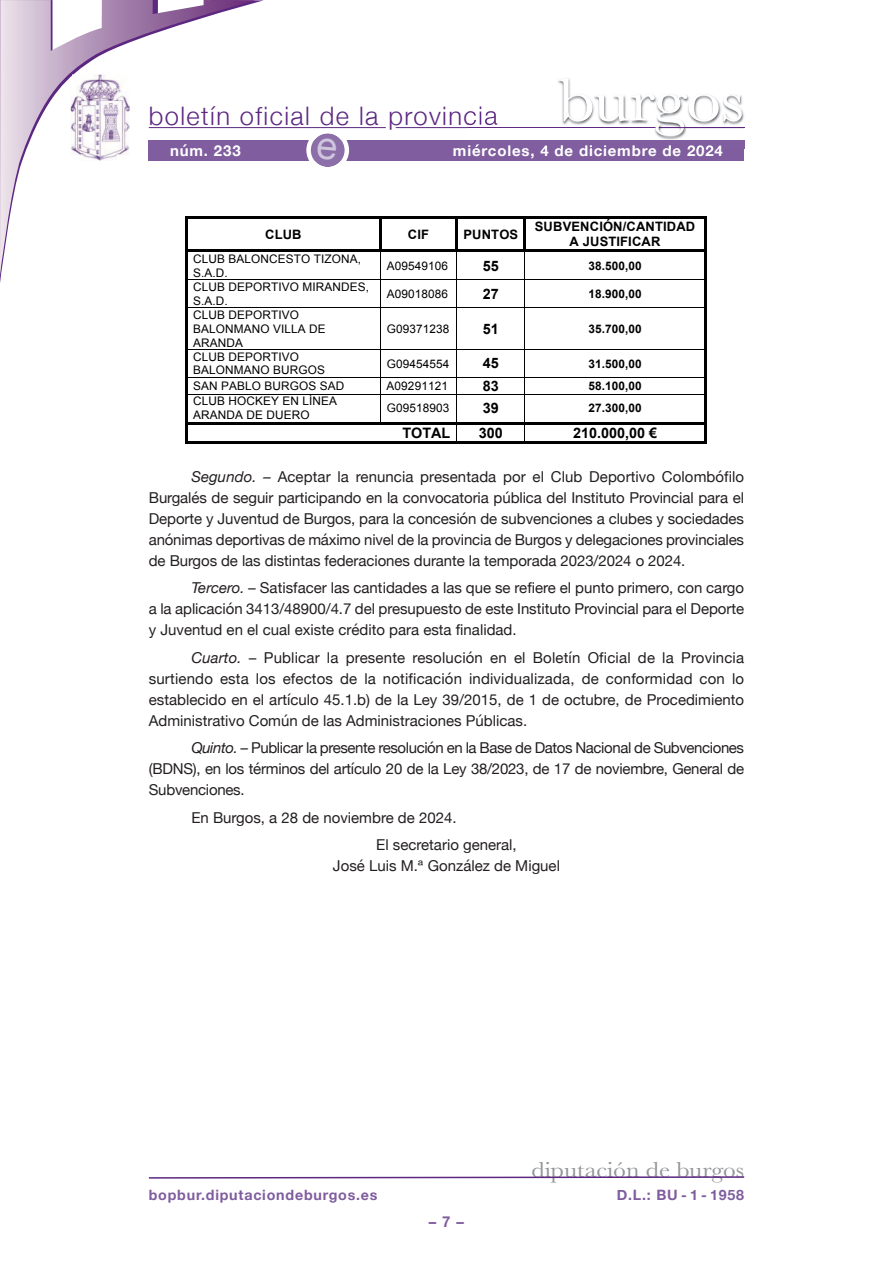
<style>
.page{position:relative;width:893px;height:1263px;background:#fff}
.page>*{position:absolute;margin:0;border:0;box-sizing:border-box;transform-origin:0 0}
.t1{font:63px "Baskerville";letter-spacing:-.01em;color:#fff;scale:1.12 1}
.t2{font:300 25.5px "Helvetica Neue";letter-spacing:.055em;color:#5c2781}
.t3{font:22.5px "Baskerville";color:#939598;scale:1.12 1}
.t4{font:15px/21px "Helvetica Neue";color:#231f20;text-align:justify}
.t5{font:700 15px "Helvetica Neue";letter-spacing:.055em;color:#fff}
.t6{font:700 15px "Helvetica Neue";color:#7f5d9e}
.t7{font:700 14.4px "Arial";color:#000}
.t8{font:700 14.25px "Helvetica Neue";letter-spacing:.055em;color:#7f5d9e}
.t9{font:700 12.9px/15px "Arial";letter-spacing:.015em;color:#000;text-align:center}
.t10{font:11.85px/13.8px "Arial";letter-spacing:.01em;color:#000}
.t11{font:700 11.85px "Arial";letter-spacing:.01em;color:#000}
.s1{font-style:italic}
</style>
<div class="page">
<hr style="left:396px;top:127px;width:348px;height:1px;background:#5c2781">
<hr style="left:149px;top:127px;width:237px;height:1px;background:#5c2781">
<svg style="left:0;top:0;width:255px;height:275px"></svg>
<div style="left:149px;top:140px;width:595px;height:20px;background:#7f5d9e"></div>
<svg style="left:148px;top:1176px;width:597px;height:3px"></svg>
<img style="left:468px;top:78px;width:277px;height:71px">
<img style="left:468px;top:127px;width:191px;height:1px">
<img style="left:468px;top:140px;width:276px;height:9px">
<img style="left:468px;top:144px;width:38px;height:5px">
<hr style="left:659px;top:127px;width:85px;height:1px;background:#5c2781">
<img style="left:71px;top:74px;width:59px;height:87px">
<hr style="left:185px;top:216px;width:522px;height:3px;background:#000">
<hr style="left:185px;top:219px;width:3px;height:30px;background:#000">
<hr style="left:379px;top:219px;width:3px;height:30px;background:#000">
<hr style="left:456px;top:219px;width:2px;height:30px;background:#000">
<hr style="left:523px;top:219px;width:3px;height:30px;background:#000">
<hr style="left:704px;top:219px;width:3px;height:30px;background:#000">
<hr style="left:185px;top:249px;width:522px;height:3px;background:#000">
<hr style="left:185px;top:252px;width:3px;height:28px;background:#000">
<hr style="left:704px;top:252px;width:3px;height:28px;background:#000">
<hr style="left:185px;top:280px;width:522px;height:1px;background:#000">
<hr style="left:185px;top:280px;width:3px;height:28px;background:#000">
<svg style="left:380px;top:252px;width:1px;height:56px"></svg>
<hr style="left:704px;top:280px;width:3px;height:28px;background:#000">
<hr style="left:185px;top:308px;width:522px;height:1px;background:#000">
<hr style="left:185px;top:308px;width:3px;height:41px;background:#000">
<hr style="left:380px;top:308px;width:1px;height:41px;background:#000">
<hr style="left:457px;top:308px;width:1px;height:41px;background:#000">
<hr style="left:525px;top:308px;width:1px;height:41px;background:#000">
<hr style="left:704px;top:308px;width:3px;height:41px;background:#000">
<hr style="left:185px;top:349px;width:522px;height:1px;background:#000">
<hr style="left:185px;top:350px;width:3px;height:27px;background:#000">
<hr style="left:704px;top:350px;width:3px;height:27px;background:#000">
<hr style="left:185px;top:377px;width:522px;height:1px;background:#000">
<hr style="left:185px;top:378px;width:3px;height:16px;background:#000">
<hr style="left:704px;top:378px;width:3px;height:16px;background:#000">
<hr style="left:185px;top:394px;width:522px;height:1px;background:#000">
<hr style="left:185px;top:394px;width:3px;height:28px;background:#000">
<svg style="left:380px;top:350px;width:1px;height:72px"></svg>
<hr style="left:704px;top:394px;width:3px;height:28px;background:#000">
<hr style="left:185px;top:422px;width:522px;height:3px;background:#000">
<hr style="left:185px;top:425px;width:3px;height:19px;background:#000">
<hr style="left:185px;top:441px;width:272px;height:3px;background:#000">
<hr style="left:457px;top:441px;width:68px;height:3px;background:#000">
<hr style="left:525px;top:441px;width:179px;height:3px;background:#000">
<hr style="left:704px;top:425px;width:3px;height:19px;background:#000">
<svg style="left:306px;top:133px;width:43px;height:34px"></svg>
<h2 class="t2" style="left:149px;top:100px;width:350px">boletín oficial de la provincia</h2>
<h1 class="t1" style="left:558px;top:64px;width:168px">burgos</h1>
<p class="t5" style="left:170px;top:141px;width:72px">núm. 233</p>
<p class="t5" style="left:453px;top:141px;width:271px">miércoles, 4 de diciembre de 2024</p>
<p class="t9" style="left:265px;top:227px;width:38px">CLUB</p>
<p class="t9" style="left:408px;top:227px;width:23px">CIF</p>
<p class="t9" style="left:463px;top:227px;width:56px">PUNTOS</p>
<p class="t9" style="left:535px;top:219px;width:162px">SUBVENCIÓN/CANTIDAD<br>A JUSTIFICAR</p>
<p class="t10" style="left:193px;top:252px;width:170px">CLUB BALONCESTO TIZONA,<br>S.A.D.</p>
<p class="t10" style="left:387px;top:259px;width:63px">A09549106</p>
<p class="t7" style="left:483px;top:258px;width:18px">55</p>
<p class="t11" style="left:588px;top:259px;width:55px">38.500,00</p>
<p class="t10" style="left:193px;top:280px;width:178px">CLUB DEPORTIVO MIRANDES,<br>S.A.D.</p>
<p class="t10" style="left:387px;top:287px;width:63px">A09018086</p>
<p class="t7" style="left:483px;top:286px;width:18px">27</p>
<p class="t11" style="left:588px;top:287px;width:55px">18.900,00</p>
<p class="t10" style="left:193px;top:308px;width:134px">CLUB DEPORTIVO<br>BALONMANO VILLA DE<br>ARANDA</p>
<p class="t10" style="left:387px;top:322px;width:64px">G09371238</p>
<p class="t7" style="left:483px;top:320px;width:18px">51</p>
<p class="t11" style="left:588px;top:322px;width:55px">35.700,00</p>
<p class="t10" style="left:193px;top:350px;width:133px">CLUB DEPORTIVO<br>BALONMANO BURGOS</p>
<p class="t10" style="left:387px;top:357px;width:64px">G09454554</p>
<p class="t7" style="left:483px;top:355px;width:18px">45</p>
<p class="t11" style="left:588px;top:357px;width:55px">31.500,00</p>
<p class="t10" style="left:193px;top:379px;width:153px">SAN PABLO BURGOS SAD</p>
<p class="t10" style="left:387px;top:379px;width:63px">A09291121</p>
<p class="t7" style="left:483px;top:378px;width:18px">83</p>
<p class="t11" style="left:588px;top:379px;width:55px">58.100,00</p>
<p class="t10" style="left:193px;top:394px;width:145px">CLUB HOCKEY EN LÍNEA<br>ARANDA DE DUERO</p>
<p class="t10" style="left:387px;top:401px;width:64px">G09518903</p>
<p class="t7" style="left:483px;top:400px;width:18px">39</p>
<p class="t11" style="left:588px;top:401px;width:55px">27.300,00</p>
<p class="t7" style="left:402px;top:425px;width:50px">TOTAL</p>
<p class="t7" style="left:479px;top:425px;width:26px">300</p>
<p class="t7" style="left:573px;top:425px;width:74px">210.000,00</p>
<p class="t4" style="left:149px;top:466px;width:597px;text-indent:43px"><span class="s1">Segundo. –</span> Aceptar la renuncia presentada por el Club Deportivo Colombófilo Burgalés de seguir participando en la convocatoria pública del Instituto Provincial para el Deporte y Juventud de Burgos, para la concesión de subvenciones a clubes y sociedades anónimas deportivas de máximo nivel de la provincia de Burgos y delegaciones provinciales de Burgos de las distintas federaciones durante la temporada 2023/2024 o 2024.</p>
<p class="t4" style="left:149px;top:577px;width:597px;text-indent:43px"><span class="s1">Tercero. –</span> Satisfacer las cantidades a las que se refiere el punto primero, con cargo a la aplicación 3413/48900/4.7 del presupuesto de este Instituto Provincial para el Deporte y Juventud en el cual existe crédito para esta finalidad.</p>
<p class="t4" style="left:149px;top:647px;width:597px;text-indent:43px"><span class="s1">Cuarto. –</span> Publicar la presente resolución en el Boletín Oficial de la Provincia surtiendo esta los efectos de la notificación individualizada, de conformidad con lo establecido en el artículo 45.1.b) de la Ley 39/2015, de 1 de octubre, de Procedimiento Administrativo Común de las Administraciones Públicas.</p>
<p class="t4" style="left:149px;top:737px;width:597px;text-indent:43px"><span class="s1">Quinto. –</span> Publicar la presente resolución en la Base de Datos Nacional de Subvenciones (BDNS), en los términos del artículo 20 de la Ley 38/2023, de 17 de noviembre, General de Subvenciones.</p>
<p class="t4" style="left:376px;top:803px;width:142px;line-height:27.3px;text-indent:-185px">En Burgos, a 28 de noviembre de 2024.<br>El secretario general,</p>
<p class="t4" style="left:333px;top:855px;width:229px">José Luis M.ª González de Miguel</p>
<h3 class="t3" style="left:531px;top:1157px;width:191px">diputación de burgos</h3>
<p class="t8" style="left:149px;top:1186px;width:230px">bopbur.diputaciondeburgos.es</p>
<p class="t8" style="left:617px;top:1186px;width:129px">D.L.: BU - 1 - 1958</p>
<p class="t6" style="left:429px;top:1212px;width:37px">– 7 –</p>
</div>
